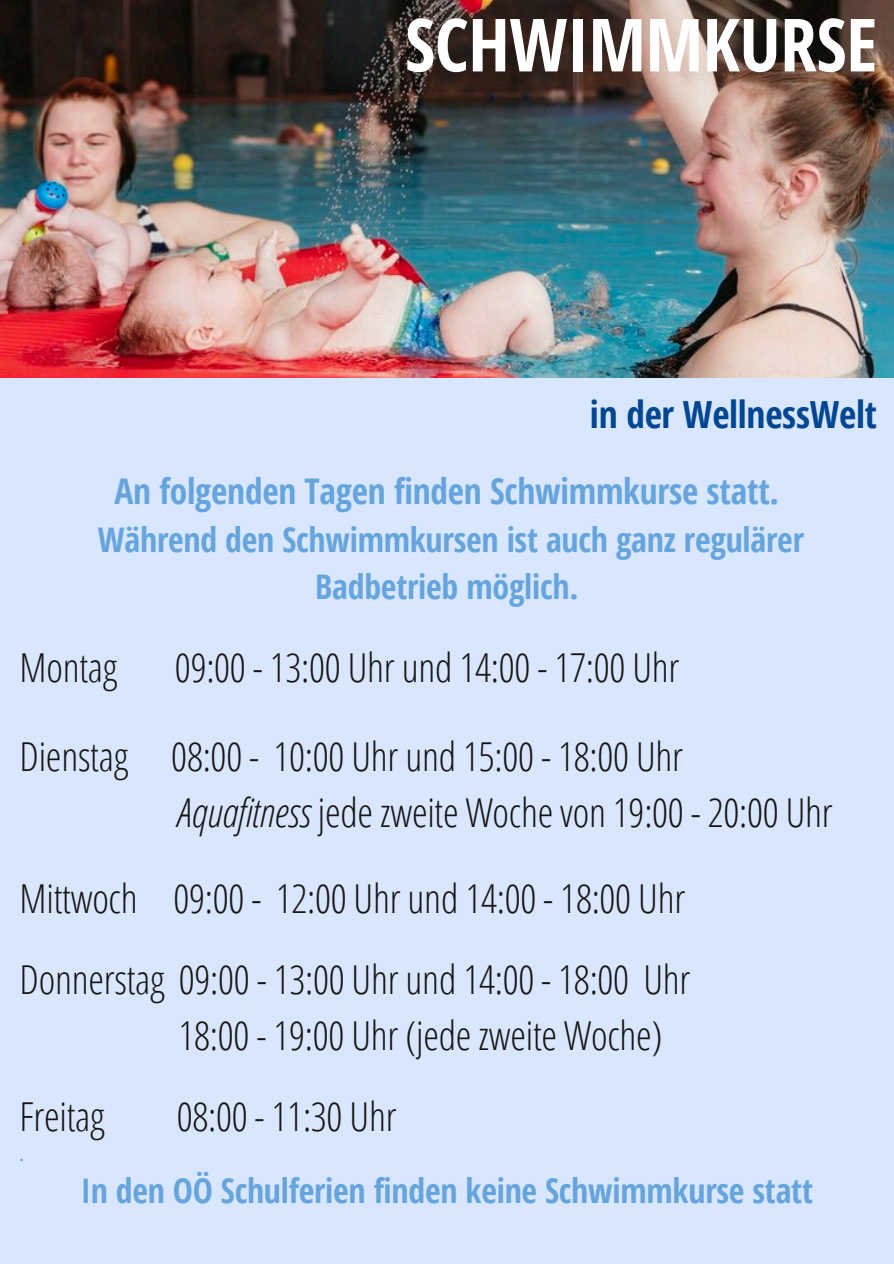
<style>
.page{position:relative;width:894px;height:1264px;background:#fff}
.page>*{position:absolute;margin:0;border:0;box-sizing:border-box;transform-origin:0 0}
.t1{font:700 73.35px "Open Sans Condensed";letter-spacing:-.005em;color:#fff}
.t2{font:300 39.9px/55.8px "Open Sans Condensed";letter-spacing:-.005em;color:#171615}
.t3{font:700 37.35px "Open Sans Condensed";letter-spacing:-.005em;color:#004693}
.t4{font:700 35.4px "Open Sans Condensed";letter-spacing:-.005em;color:#66a4dd}
.t5{font:700 33.9px/47.2px "Open Sans Condensed";letter-spacing:-.005em;color:#66a4dd;text-align:center}
.t6{font:700 15.9px "Open Sans Condensed";color:#66a4dd}
.s1{font-style:italic}
</style>
<div class="page">
<div style="left:0;top:0;width:893px;height:1263px;background:#d8e7ff"></div>
<img style="left:0;top:0;width:893px;height:377px">
<p class="t1" style="left:405px;top:-7px;width:474px">SCHWIMMKURSE</p>
<p class="t3" style="left:589px;top:388px;width:288px">in der WellnessWelt</p>
<h1 class="t4" style="left:115px;top:466px;width:666px">An folgenden Tagen finden Schwimmkurse statt.</h1>
<h1 class="t5" style="left:98px;top:515px;width:707px">Während den Schwimmkursen ist auch ganz regulärer<br>Badbetrieb möglich.</h1>
<h2 class="t2" style="left:20px;top:638px;width:99px">Montag</h2>
<h2 class="t2" style="left:175px;top:638px;width:506px">09:00 - 13:00 Uhr und 14:00 - 17:00 Uhr</h2>
<h4 class="t2" style="left:177px;top:728px;width:657px;text-indent:-157px">Dienstag 08:00 - 10:00 Uhr und 15:00 - 18:00 Uhr<br><span class="s1">Aquafitness</span> jede zweite Woche von 19:00 - 20:00 Uhr</h4>
<h3 class="t2" style="left:20px;top:869px;width:667px">Mittwoch 09:00 - 12:00 Uhr und 14:00 - 18:00 Uhr</h3>
<h3 class="t2" style="left:178px;top:950px;width:513px;text-indent:-159px">Donnerstag 09:00 - 13:00 Uhr und 14:00 - 18:00 Uhr<br>18:00 - 19:00 Uhr (jede zweite Woche)</h3>
<h3 class="t2" style="left:20px;top:1087px;width:86px">Freitag</h3>
<h3 class="t2" style="left:177px;top:1087px;width:221px">08:00 - 11:30 Uhr</h3>
<h3 class="t6" style="left:20px;top:1143px;width:6px">.</h3>
<p class="t5" style="left:81px;top:1165px;width:733px">In den OÖ Schulferien finden keine Schwimmkurse statt</p>
</div>
